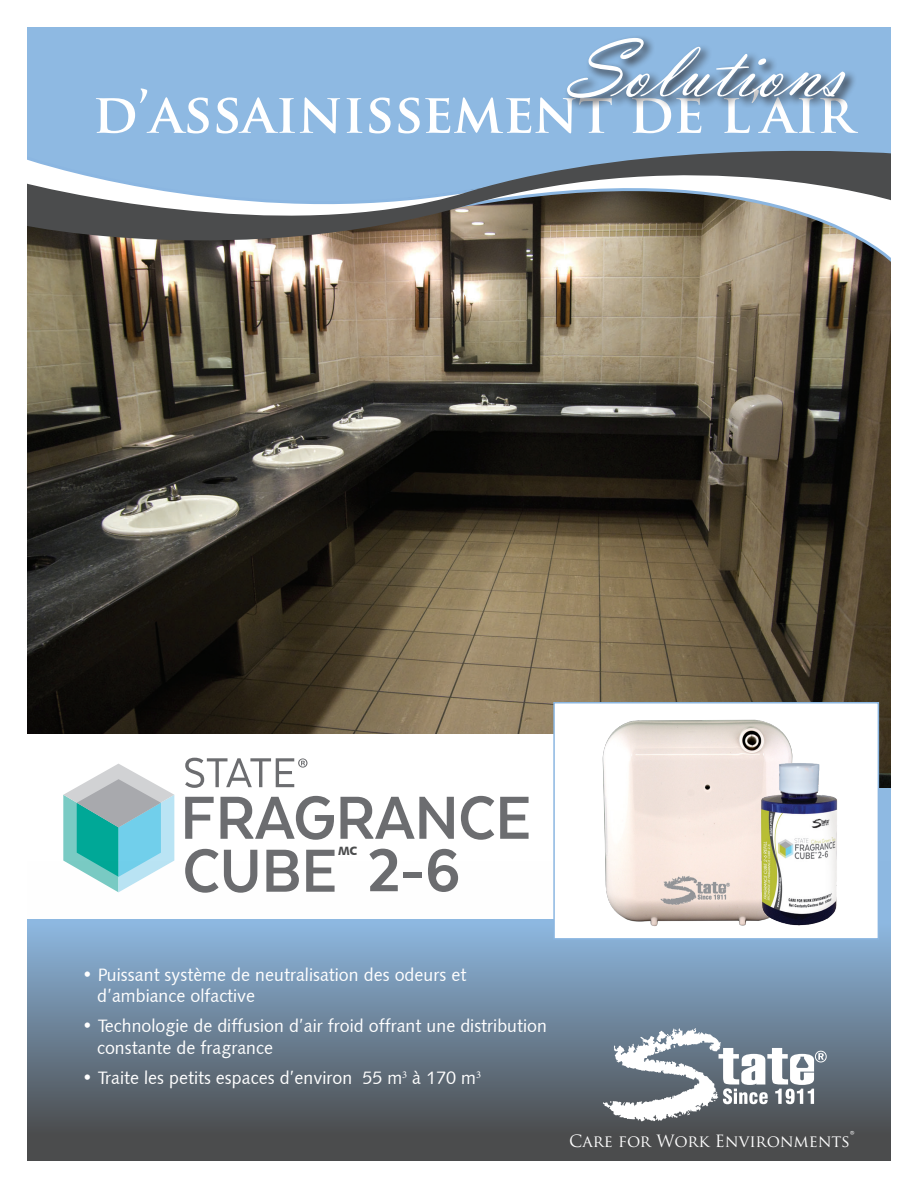
<style>
.page{position:relative;width:918px;height:1188px;background:#fff}
.page>*{position:absolute;margin:0;border:0;box-sizing:border-box;transform-origin:0 0}
.t1{font:85.5px "Vladimir Scr D";color:#fff}
.t2{font:700 69.45px "Texta Narrow";color:#6c6d70}
.t3{font:700 54px "Trajan Pro";color:#fff}
.t4{font:18px "Humanist 531 BT Roman A";color:#fff}
.t5{font:16.5px "Trajan Pro";color:#fff}
.t6{font:12px "Humanist 531 BT Black A";color:#4b4c4d}
.s1{font-size:21px}
</style>
<div class="page">
<img style="left:27px;top:270px;width:864px;height:503px">
<div style="left:27px;top:734px;width:526px;height:178px;background:#fff"></div>
<svg style="left:63px;top:764px;width:111px;height:98px"></svg>
<svg style="left:185px;top:797px;width:29px;height:42px"></svg>
<svg style="left:220px;top:796px;width:114px;height:44px"></svg>
<svg style="left:340px;top:797px;width:114px;height:42px"></svg>
<svg style="left:461px;top:796px;width:33px;height:44px"></svg>
<svg style="left:500px;top:797px;width:29px;height:42px"></svg>
<svg style="left:186px;top:849px;width:71px;height:13px"></svg>
<svg style="left:266px;top:850px;width:32px;height:12px"></svg>
<svg style="left:306px;top:850px;width:29px;height:12px"></svg>
<svg style="left:185px;top:758px;width:123px;height:30px"></svg>
<svg style="left:27px;top:862px;width:864px;height:299px;background:#7b8d9e"></svg>
<div style="left:554px;top:703px;width:324px;height:236px;background:#fff"></div>
<img style="left:602px;top:719px;width:191px;height:207px">
<div style="left:553px;top:702px;width:326px;height:238px;border:2px solid #8bb6e1"></div>
<img style="left:757px;top:758px;width:81px;height:168px">
<div style="left:27px;top:27px;width:864px;height:109px;background:#8eb9e2"></div>
<svg style="left:27px;top:136px;width:864px;height:134px;background:#8e979d"></svg>
<svg style="left:603px;top:1028px;width:224px;height:93px"></svg>
<div style="left:564px;top:34px;width:293px;height:77px;background:#231f20;opacity:.75"></div>
<p class="t1" style="left:567px;top:19px;width:279px">Solutions</p>
<p class="t3" style="left:93px;top:80px;width:763px">D’ASSAINISSEMENT DE L’AIR</p>
<p class="t6" style="left:338px;top:844px;width:21px">MC</p>
<p class="t2" style="left:367px;top:835px;width:95px">2-6</p>
<p class="t4" style="left:82px;top:963px;width:386px">• Puissant système de neutralisation des odeurs et</p>
<p class="t4" style="left:97px;top:985px;width:160px">d’ambiance olfactive</p>
<p class="t4" style="left:82px;top:1015px;width:466px">• Technologie de diffusion d’air froid offrant une distribution</p>
<p class="t4" style="left:97px;top:1036px;width:178px">constante de fragrance</p>
<p class="t4" style="left:82px;top:1066px;width:401px">• Traite les petits espaces d’environ 55 m<sup>3</sup> à 170 m<sup>3</sup></p>
<p class="t5" style="left:569px;top:1130px;width:287px">Care for Work Environments<span class="s1">®</span></p>
</div>
